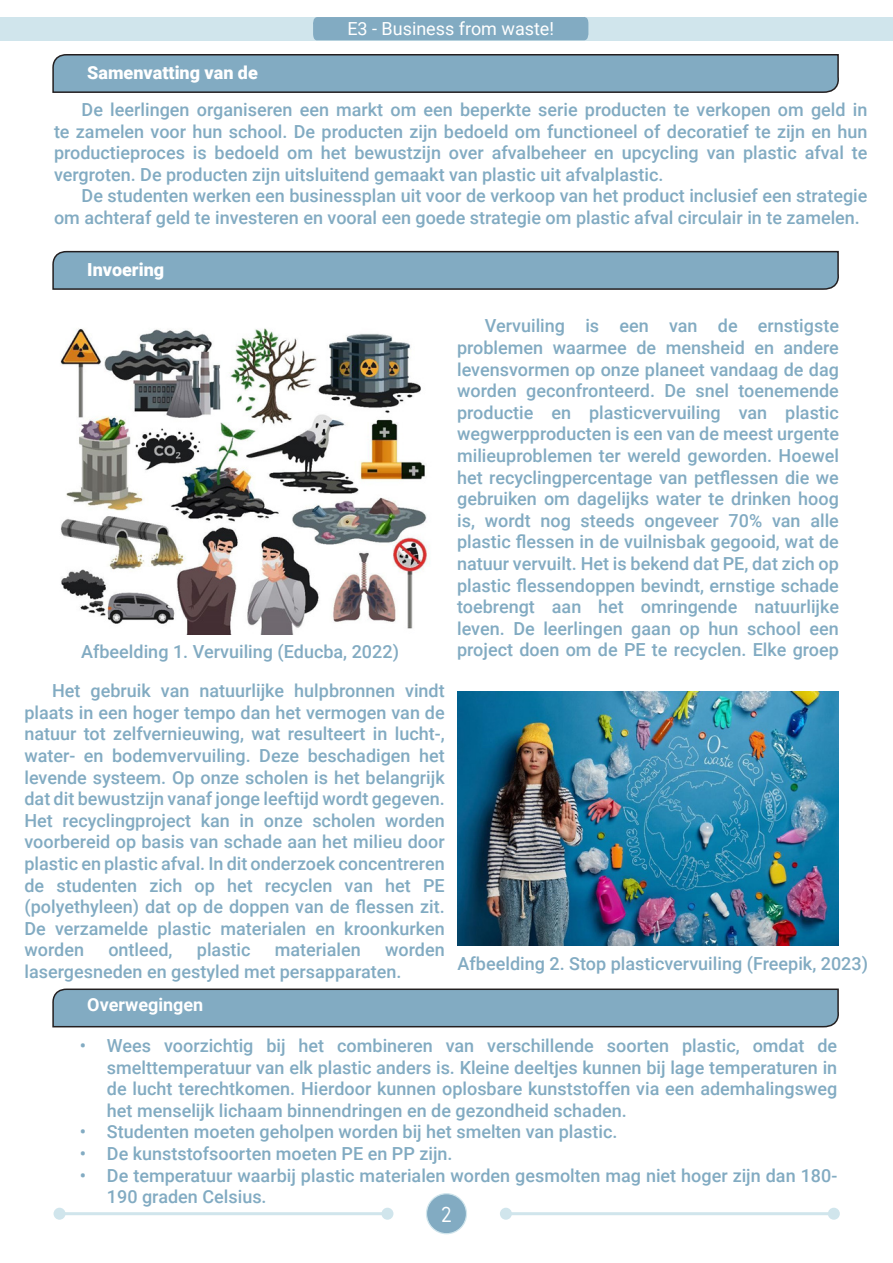
<style>
.page{position:relative;width:893px;height:1263px;background:#fff}
.page>*{position:absolute;margin:0;border:0;box-sizing:border-box;transform-origin:0 0}
.t1{font:21px "TG Neuramatica";color:#fff}
.t2{font:500 18px/21.6px "Roboto";color:#82abc2;text-align:justify}
.t3{font:900 18px "Roboto";color:#fff}
.t4{font:18px "Roboto";color:#fff}
.t5{font:700 18px "Roboto";color:#fff}
</style>
<div class="page">
<div style="left:426px;top:1194px;width:40px;height:40px;background:#82abc2;border-radius:50%"></div>
<div style="left:426px;top:1193px;width:41px;height:41px;border:1px solid #d0e5ec;border-radius:50%"></div>
<div style="left:0;top:17px;width:893px;height:23px;background:#d0e5ec"></div>
<div style="left:312px;top:17px;width:277px;height:24px;background:#82abc2"></div>
<hr style="left:506px;top:1212px;width:328px;height:3px;background:#d0e5ec">
<div style="left:500px;top:1208px;width:12px;height:12px;background:#d0e5ec;border-radius:50%"></div>
<div style="left:828px;top:1208px;width:12px;height:12px;background:#d0e5ec;border-radius:50%"></div>
<hr style="left:60px;top:1212px;width:327px;height:3px;background:#d0e5ec">
<div style="left:54px;top:1208px;width:12px;height:12px;background:#d0e5ec;border-radius:50%"></div>
<div style="left:381px;top:1208px;width:12px;height:12px;background:#d0e5ec;border-radius:50%"></div>
<svg style="left:52px;top:54px;width:787px;height:39px;background:#7aa0b5"></svg>
<svg style="left:52px;top:250px;width:787px;height:40px;background:#7ea2b7"></svg>
<svg style="left:52px;top:988px;width:787px;height:40px;background:#7ea2b7"></svg>
<img style="left:60px;top:328px;width:370px;height:306px">
<img style="left:457px;top:691px;width:382px;height:254px">
<p class="t3" style="left:87px;top:60px;width:172px">Samenvatting van de</p>
<p class="t4" style="left:347px;top:16px;width:208px">E3 - Business from waste!</p>
<p class="t2" style="left:54px;top:98px;width:815px;text-indent:28px">De leerlingen organiseren een markt om een beperkte serie producten te verkopen om geld in te zamelen voor hun school. De producten zijn bedoeld om functioneel of decoratief te zijn en hun productieproces is bedoeld om het bewustzijn over afvalbeheer en upcycling van plastic afval te vergroten. De producten zijn uitsluitend gemaakt van plastic uit afvalplastic.</p>
<p class="t2" style="left:54px;top:185px;width:815px;text-indent:28px">De studenten werken een businessplan uit voor de verkoop van het product inclusief een strategie om achteraf geld te investeren en vooral een goede strategie om plastic afval circulair in te zamelen.</p>
<p class="t3" style="left:87px;top:257px;width:78px">Invoering</p>
<p class="t2" style="left:81px;top:640px;width:319px">Afbeelding 1. Vervuiling (Educba, 2022)</p>
<p class="t2" style="left:24px;top:679px;width:422px;text-indent:28px">Het gebruik van natuurlijke hulpbronnen vindt plaats in een hoger tempo dan het vermogen van de natuur tot zelfvernieuwing, wat resulteert in lucht-, water- en bodemvervuiling. Deze beschadigen het levende systeem. Op onze scholen is het belangrijk dat dit bewustzijn vanaf jonge leeftijd wordt gegeven.<br>Het recyclingproject kan in onze scholen worden voorbereid op basis van schade aan het milieu door plastic en plastic afval. In dit onderzoek concentreren de studenten zich op het recyclen van het PE (polyethyleen) dat op de doppen van de flessen zit.<br>De verzamelde plastic materialen en kroonkurken worden</p>
<p class="t2" style="left:24px;top:938px;width:422px;text-indent:361px">worden lasergesneden en gestyled met persapparaten.</p>
<p class="t2" style="left:108px;top:938px;width:66px">ontleed,</p>
<p class="t2" style="left:197px;top:938px;width:55px">plastic</p>
<p class="t2" style="left:275px;top:938px;width:87px">materialen</p>
<p class="t5" style="left:87px;top:992px;width:118px">Overwegingen</p>
<p class="t2" style="left:457px;top:315px;width:383px;text-indent:28px">Vervuiling is een van de ernstigste problemen waarmee de mensheid en andere levensvormen op onze planeet vandaag de dag worden geconfronteerd. De snel toenemende productie en plasticvervuiling van plastic wegwerpproducten is een van de meest urgente milieuproblemen ter wereld geworden. Hoewel het recyclingpercentage van petflessen die we gebruiken om dagelijks water te drinken hoog is, wordt nog steeds ongeveer 70% van alle plastic flessen in de vuilnisbak gegooid, wat de natuur vervuilt. Het is bekend dat PE, dat zich op plastic flessendoppen bevindt, ernstige schade toebrengt aan het omringende natuurlijke leven. De leerlingen gaan op hun school een project doen om de PE te recyclen. Elke groep</p>
<p class="t2" style="left:458px;top:952px;width:412px">Afbeelding 2. Stop plasticvervuiling (Freepik, 2023)</p>
<p class="t2" style="left:107px;top:1034px;width:732px;text-indent:-27px">• Wees voorzichtig bij het combineren van verschillende soorten plastic, omdat de smelttemperatuur van elk plastic anders is. Kleine deeltjes kunnen bij lage temperaturen in de lucht terechtkomen. Hierdoor kunnen oplosbare kunststoffen via een ademhalingsweg het menselijk lichaam binnendringen en de gezondheid schaden.</p>
<p class="t2" style="left:80px;top:1120px;width:539px">• Studenten moeten geholpen worden bij het smelten van plastic.</p>
<p class="t2" style="left:80px;top:1142px;width:374px">• De kunststofsoorten moeten PE en PP zijn.</p>
<p class="t2" style="left:107px;top:1164px;width:732px;text-indent:-27px">• De temperatuur waarbij plastic materialen worden gesmolten mag niet hoger zijn dan 180-<br>190 graden Celsius.</p>
<p class="t1" style="left:441px;top:1200px;width:13px">2</p>
</div>
